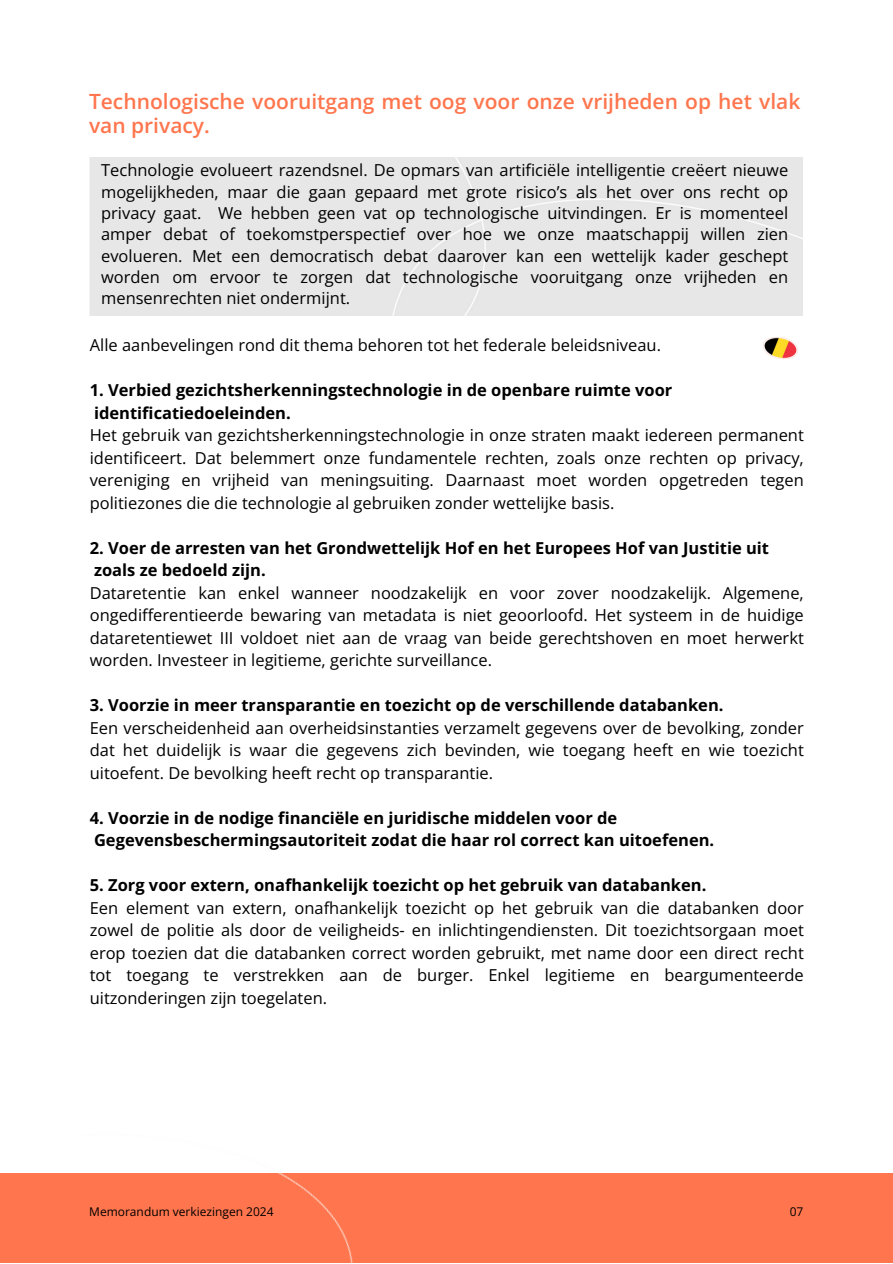
<style>
.page{position:relative;width:893px;height:1264px;background:#fff}
.page>*{position:absolute;margin:0;border:0;box-sizing:border-box;transform-origin:0 0}
.t1{font:600 21px/24.8px "Open Sans";color:#ff764e}
.t2{font:16.5px/22.5px "Open Sans";color:#000;text-align:justify}
.t3{font:700 16.5px "Open Sans";color:#000}
.t4{font:12px "Open Sans";color:#000}
</style>
<div class="page">
<div style="left:0;top:1173px;width:892px;height:89px;background:#ff764e"></div>
<img style="left:763px;top:338px;width:34px;height:20px">
<p class="t1" style="left:89px;top:88px;width:712px">Technologische vooruitgang met oog voor onze vrijheden op het vlak van privacy.</p>
<p class="t2" style="left:101px;top:159px;width:688px;line-height:21.3px">Technologie evolueert razendsnel. De opmars van artificiële intelligentie creëert nieuwe mogelijkheden, maar die gaan gepaard met grote risico’s als het over ons recht op privacy gaat. We hebben geen vat op technologische uitvindingen. Er is momenteel amper debat of toekomstperspectief over hoe we onze maatschappij willen zien evolueren. Met een democratisch debat daarover kan een wettelijk kader geschept worden om ervoor te zorgen dat technologische vooruitgang onze vrijheden en mensenrechten niet ondermijnt.</p>
<p class="t2" style="left:90px;top:333px;width:572px">Alle aanbevelingen rond dit thema behoren tot het federale beleidsniveau.</p>
<p class="t3" style="left:90px;top:378px;width:584px">1. Verbied gezichtsherkenningstechnologie in de openbare ruimte voor</p>
<p class="t3" style="left:94px;top:401px;width:198px">identificatiedoeleinden.</p>
<p class="t2" style="left:90px;top:423px;width:715px">Het gebruik van gezichtsherkenningstechnologie in onze straten maakt iedereen permanent identificeert. Dat belemmert onze fundamentele rechten, zoals onze rechten op privacy, vereniging en vrijheid van meningsuiting. Daarnaast moet worden opgetreden tegen politiezones die die technologie al gebruiken zonder wettelijke basis.</p>
<p class="t3" style="left:90px;top:536px;width:680px">2. Voer de arresten van het Grondwettelijk Hof en het Europees Hof van Justitie uit</p>
<p class="t3" style="left:94px;top:558px;width:173px">zoals ze bedoeld zijn.</p>
<p class="t2" style="left:90px;top:581px;width:715px">Dataretentie kan enkel wanneer noodzakelijk en voor zover noodzakelijk. Algemene, ongedifferentieerde bewaring van metadata is niet geoorloofd. Het systeem in de huidige dataretentiewet III voldoet niet aan de vraag van beide gerechtshoven en moet herwerkt worden. Investeer in legitieme, gerichte surveillance.</p>
<p class="t3" style="left:90px;top:693px;width:635px">3. Voorzie in meer transparantie en toezicht op de verschillende databanken.</p>
<p class="t2" style="left:90px;top:716px;width:715px">Een verscheidenheid aan overheidsinstanties verzamelt gegevens over de bevolking, zonder dat het duidelijk is waar die gegevens zich bevinden, wie toegang heeft en wie toezicht uitoefent. De bevolking heeft recht op transparantie.</p>
<p class="t3" style="left:90px;top:806px;width:529px">4. Voorzie in de nodige financiële en juridische middelen voor de</p>
<p class="t3" style="left:94px;top:828px;width:621px">Gegevensbeschermingsautoriteit zodat die haar rol correct kan uitoefenen.</p>
<p class="t3" style="left:90px;top:873px;width:618px">5. Zorg voor extern, onafhankelijk toezicht op het gebruik van databanken.</p>
<p class="t2" style="left:90px;top:896px;width:715px">Een element van extern, onafhankelijk toezicht op het gebruik van die databanken door zowel de politie als door de veiligheids- en inlichtingendiensten. Dit toezichtsorgaan moet erop toezien dat die databanken correct worden gebruikt, met name door een direct recht tot toegang te verstrekken aan de burger. Enkel legitieme en beargumenteerde uitzonderingen zijn toegelaten.</p>
<p class="t4" style="left:89px;top:1203px;width:186px">Memorandum verkiezingen 2024</p>
<p class="t4" style="left:789px;top:1203px;width:15px">07</p>
</div>
